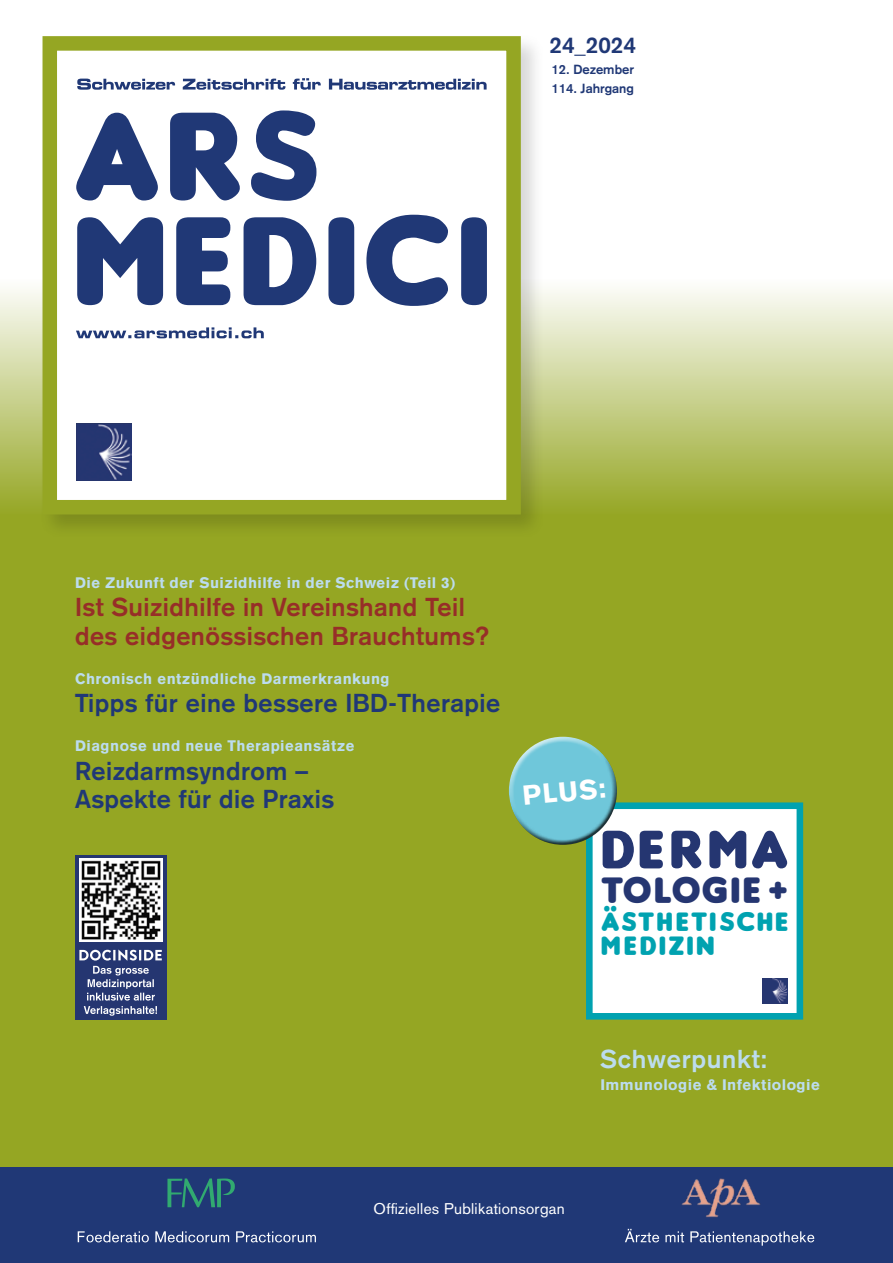
<style>
.page{position:relative;width:893px;height:1263px;background:#fff}
.page>*{position:absolute;margin:0;border:0;box-sizing:border-box;transform-origin:0 0}
.t1{font:57.15px "Insaniburger";letter-spacing:.08em;color:#253671}
.t2{font:38.55px "Insaniburger";letter-spacing:.065em;color:#253671}
.t3{font:27.9px/24.6px "Insaniburger";letter-spacing:.095em;color:#00a2b0}
.t4{font:900 27.15px "Akzidenz Grotesk";color:#fff}
.t5{font:700 25.5px/28.5px "Akzidenz Grotesk";letter-spacing:.02em;color:#203876}
.t6{font:700 25.5px/28.5px "Akzidenz Grotesk";letter-spacing:.02em;color:#972e28}
.t7{font:700 25.5px "Akzidenz Grotesk";letter-spacing:.03em;color:#bcdcee}
.t8{font:700 22.5px "Akzidenz Grotesk";color:#203876}
.t9{font:15.3px "Akzidenz Grotesk";letter-spacing:.02em;color:#fff}
.t10{font:900 15px "Akzidenz Grotesk";letter-spacing:.03em;color:#bcdcee}
.t11{font:700 13.05px/19.5px "Akzidenz Grotesk";color:#203876}
</style>
<div class="page">
<div style="left:0;top:183px;width:893px;height:1068px;background:#95a623"></div>
<svg style="left:0;top:183px;width:893px;height:322px"></svg>
<div style="left:39px;top:32px;width:506px;height:507px;background:#000;opacity:.16"></div>
<div style="left:43px;top:36px;width:478px;height:478px;background:#fff;border:15px solid #95a623"></div>
<svg style="left:77px;top:215px;width:410px;height:91px"></svg>
<svg style="left:76px;top:110px;width:241px;height:91px"></svg>
<svg style="left:77px;top:78px;width:410px;height:12px"></svg>
<svg style="left:76px;top:327px;width:188px;height:11px"></svg>
<img style="left:77px;top:424px;width:55px;height:56px">
<div style="left:0;top:1167px;width:893px;height:96px;background:#203876"></div>
<img style="left:681px;top:1178px;width:80px;height:40px">
<svg style="left:625px;top:1229px;width:189px;height:17px"></svg>
<svg style="left:78px;top:1231px;width:238px;height:11px"></svg>
<svg style="left:167px;top:1178px;width:68px;height:29px"></svg>
<div style="left:589px;top:806px;width:211px;height:210px;background:#fff"></div>
<div style="left:586px;top:802px;width:217px;height:217px;border:7px solid #00a2b0"></div>
<img style="left:763px;top:978px;width:24px;height:25px">
<div style="left:508px;top:735px;width:105px;height:84px;background:#fff;opacity:.75"></div>
<div style="left:510px;top:754px;width:109px;height:93px;background:#000;opacity:.75"></div>
<div style="left:75px;top:855px;width:91px;height:164px;background:#253671"></div>
<img style="left:79px;top:859px;width:83px;height:83px">
<svg style="left:84px;top:1006px;width:73px;height:10px"></svg>
<svg style="left:79px;top:950px;width:83px;height:50px"></svg>
<h3 class="t8" style="left:550px;top:32px;width:88px">24_2024</h3>
<p class="t11" style="left:552px;top:59px;width:84px">12. Dezember<br>114. Jahrgang</p>
<p class="t10" style="left:75px;top:573px;width:382px">Die Zukunft der Suizidhilfe in der Schweiz (Teil 3)</p>
<h3 class="t6" style="left:75px;top:593px;width:416px">Ist Suizidhilfe in Vereinshand Teil des eidgenössischen Brauchtums?</h3>
<p class="t10" style="left:75px;top:669px;width:316px">Chronisch entzündliche Darmerkrankung</p>
<h3 class="t5" style="left:75px;top:689px;width:427px">Tipps für eine bessere IBD-Therapie</h3>
<p class="t10" style="left:75px;top:737px;width:281px">Diagnose und neue Therapieansätze</p>
<h3 class="t5" style="left:75px;top:756px;width:260px">Reizdarmsyndrom –<br>Aspekte für die Praxis</h3>
<h3 class="t4" style="left:521px;top:779px;width:85px;rotate:-5deg">PLUS:</h3>
<h1 class="t1" style="left:601px;top:817px;width:188px">DERMA</h1>
<h2 class="t2" style="left:601px;top:868px;width:188px">TOLOGIE +</h2>
<h3 class="t3" style="left:601px;top:908px;width:189px">ÄSTHETISCHE<br>MEDIZIN</h3>
<h3 class="t7" style="left:600px;top:1044px;width:169px">Schwerpunkt:</h3>
<p class="t10" style="left:600px;top:1076px;width:221px">Immunologie &amp; Infektiologie</p>
<p class="t9" style="left:374px;top:1200px;width:193px">Offizielles Publikationsorgan</p>
</div>
